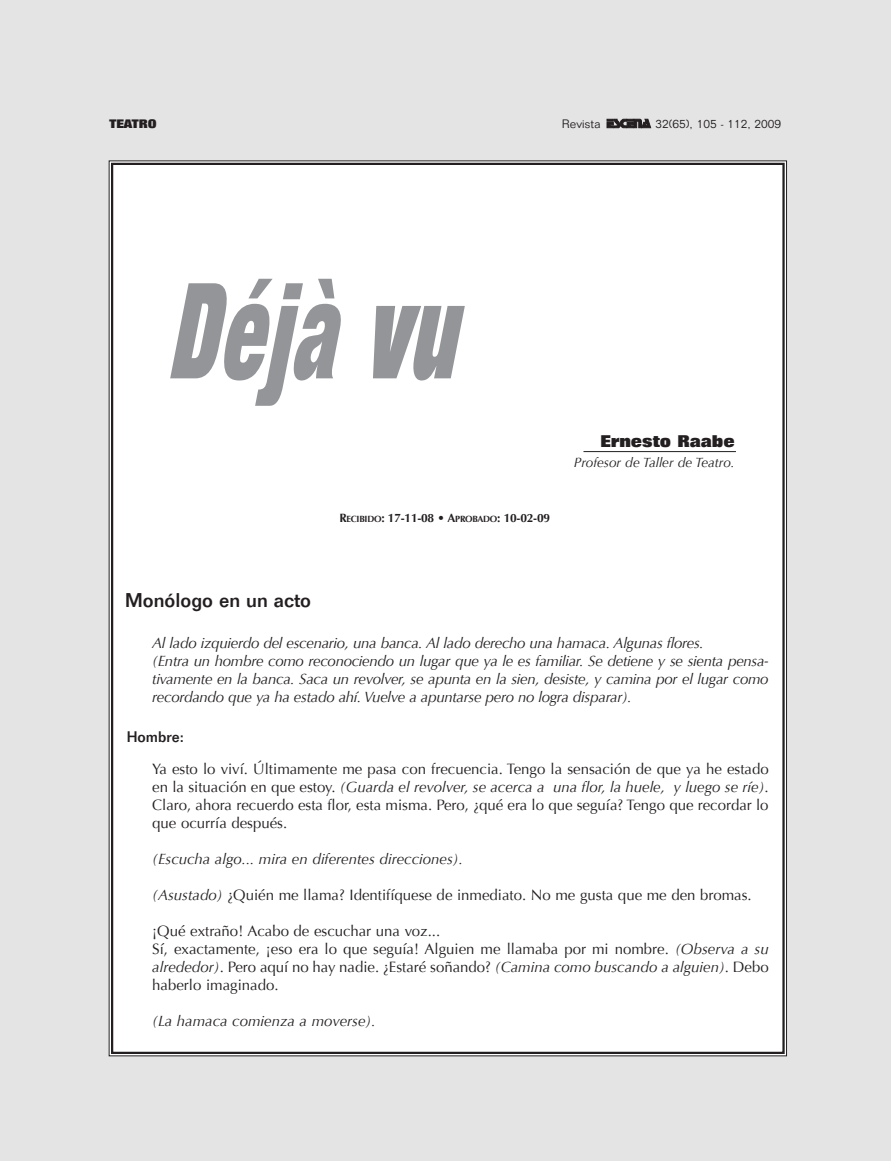
<style>
.page{position:relative;width:891px;height:1161px;background:#e5e4e4}
.page>*{position:absolute;margin:0;border:0;box-sizing:border-box;transform-origin:0 0}
.t1{font:italic 800 133.2px "Folio";color:#939598;scale:.49 1}
.Subtítulo_1{font:500 19.5px "Folio";color:#231f20}
.Autor{font:800 16.5px "Folio";color:#231f20}
.Desnivel_1{font:15px/18px "Optima";color:#231f20;text-align:justify}
.Desnivel_1-2{font:italic 15px/18px "Optima";letter-spacing:-.02em;color:#231f20;text-align:justify}
.TEXTO{font:italic 15px "Optima";color:#231f20}
.Subtítulo_3{font:500 15px "Folio";color:#231f20}
.Autor-2{font:italic 13.5px "Optima";color:#231f20}
.TEXTO-2{font:700 12px "Optima";letter-spacing:-.02em;color:#231f20}
.Cabeza_Revista_impar{font:300 12px "Folio";color:#231f20}
.Cabeza_Sección_impar{font:800 12px "Folio";color:#231f20}
.s1{font-size:9px}
.s2{font-style:italic}
</style>
<div class="page">
<div style="left:108px;top:160px;width:679px;height:897px;background:#fff"></div>
<hr style="left:583px;top:451px;width:153px;height:1px;background:#231f20">
<p class="Cabeza_Sección_impar" style="left:110px;top:117px;width:49px">TEATRO</p>
<p class="Cabeza_Revista_impar" style="left:562px;top:116px;width:40px">Revista</p>
<p class="Cabeza_Revista_impar" style="left:655px;top:116px;width:127px">32(65), 105 - 112, 2009</p>
<p class="t1" style="left:166px;top:256px;width:649px">Déjàvu</p>
<p class="TEXTO-2" style="left:340px;top:511px;width:212px">R<span class="s1">ECIBIDO</span>: 17-11-08 • A<span class="s1">PROBADO</span>: 10-02-09</p>
<p class="Autor" style="left:600px;top:432px;width:136px">Ernesto Raabe</p>
<p class="Autor-2" style="left:574px;top:454px;width:162px">Profesor de Taller de Teatro.</p>
<p class="Subtítulo_1" style="left:125px;top:588px;width:187px">Monólogo en un acto</p>
<p class="Desnivel_1-2" style="left:152px;top:634px;width:553px">Al lado izquierdo del escenario, una banca. Al lado derecho una hamaca. Algunas flores.</p>
<p class="Desnivel_1-2" style="left:152px;top:652px;width:618px">(Entra un hombre como reconociendo un lugar que ya le es familiar. Se detiene y se sienta pensa&shy;tivamente en la banca. Saca un revolver, se apunta en la sien, desiste, y camina por el lugar como recordando que ya ha estado ahí. Vuelve a apuntarse pero no logra disparar).</p>
<p class="Subtítulo_3" style="left:127px;top:727px;width:59px">Hombre:</p>
<p class="Desnivel_1" style="left:152px;top:760px;width:618px">Ya esto lo viví. Últimamente me pasa con frecuencia. Tengo la sensación de que ya he estado en la situación en que estoy. <span class="s2">(Guarda el revolver, se acerca a una flor, la huele, y luego se ríe)</span>.<br>Claro, ahora recuerdo esta flor, esta misma. Pero, ¿qué era lo que seguía? Tengo que recordar lo que ocurría después.</p>
<p class="TEXTO" style="left:152px;top:850px;width:312px">(Escucha algo... mira en diferentes direcciones).</p>
<p class="Desnivel_1" style="left:152px;top:886px;width:601px"><span class="s2">(Asustado)</span> ¿Quién me llama? Identifíquese de inmediato. No me gusta que me den bromas.</p>
<p class="Desnivel_1" style="left:152px;top:922px;width:289px">¡Qué extraño! Acabo de escuchar una voz...</p>
<p class="Desnivel_1" style="left:152px;top:940px;width:618px">Sí, exactamente, ¡eso era lo que seguía! Alguien me llamaba por mi nombre. <span class="s2">(Observa a su alrededor)</span>. Pero aquí no hay nadie. ¿Estaré soñando? <span class="s2">(Camina como buscando a alguien)</span>. Debo haberlo imaginado.</p>
<p class="TEXTO" style="left:152px;top:1012px;width:225px">(La hamaca comienza a moverse).</p>
</div>
